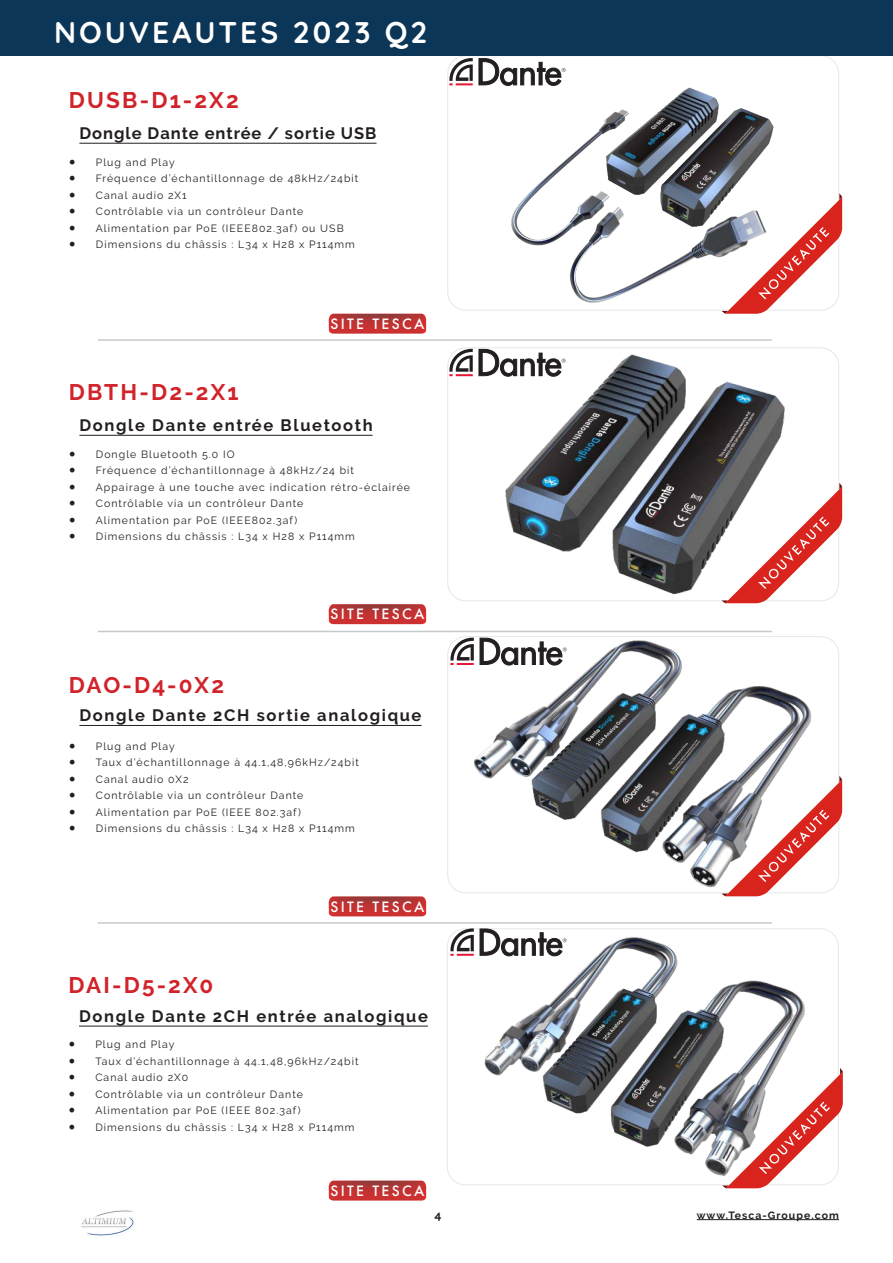
<style>
.page{position:relative;width:893px;height:1263px;background:#fff}
.page>*{position:absolute;margin:0;border:0;box-sizing:border-box;transform-origin:0 0}
.Title_13pt_Black__Al{font:700 30px "Quicksand";letter-spacing:.1em;color:#fff}
.Title_13pt_Black__Al-2{font:700 22.5px "Raleway";letter-spacing:.1em;color:#d1232a}
.Title_13pt_Black__Al-3{font:700 16.5px "Raleway";letter-spacing:.1em;color:#231f20}
.Title_13pt_Black__Al-4{font:700 16.5px "Raleway";letter-spacing:.06em;color:#231f20}
.t1{font:500 15.6px "Futura PT";letter-spacing:.15em;color:#fff}
.t2{font:700 12px "Quicksand";color:#231f20}
.t3{font:10.5px "Raleway";letter-spacing:.1em;color:#231f20}
.t4{font:700 10.5px "Raleway";letter-spacing:.1em;color:#231f20}
.s1{font-family:"Minion Pro";font-size:18px}
</style>
<div class="page">
<hr style="left:98px;top:631px;width:674px;height:1px;background:#c7c8ca">
<hr style="left:98px;top:339px;width:674px;height:2px;background:#c7c8ca">
<hr style="left:98px;top:922px;width:674px;height:2px;background:#c7c8ca">
<hr style="left:697px;top:1219px;width:142px;height:1px;background:#231f20">
<img style="left:81px;top:1210px;width:53px;height:26px">
<img style="left:484px;top:937px;width:321px;height:239px">
<hr style="left:79px;top:1026px;width:349px;height:1px;background:#231f20">
<svg style="left:722px;top:1068px;width:121px;height:120px"></svg>
<img style="left:474px;top:640px;width:338px;height:248px">
<hr style="left:79px;top:725px;width:342px;height:1px;background:#231f20">
<svg style="left:721px;top:776px;width:121px;height:120px"></svg>
<img style="left:505px;top:354px;width:280px;height:241px">
<hr style="left:79px;top:435px;width:294px;height:1px;background:#231f20">
<svg style="left:721px;top:483px;width:121px;height:120px"></svg>
<img style="left:511px;top:68px;width:263px;height:235px">
<hr style="left:79px;top:143px;width:297px;height:1px;background:#231f20">
<svg style="left:721px;top:193px;width:121px;height:121px"></svg>
<div style="left:0;top:0;width:893px;height:56px;background:#0b3658"></div>
<svg style="left:449px;top:58px;width:116px;height:28px"></svg>
<svg style="left:450px;top:638px;width:117px;height:27px"></svg>
<svg style="left:449px;top:349px;width:116px;height:28px"></svg>
<svg style="left:450px;top:928px;width:117px;height:28px"></svg>
<svg style="left:329px;top:314px;width:97px;height:20px;background:#bf3838"></svg>
<svg style="left:329px;top:896px;width:97px;height:20px;background:#bf3838"></svg>
<svg style="left:329px;top:604px;width:97px;height:20px;background:#be3635"></svg>
<svg style="left:329px;top:1180px;width:97px;height:20px;background:#bf3a3a"></svg>
<p class="Title_13pt_Black__Al" style="left:54px;top:9px;width:375px">NOUVEAUTES 2023 Q2</p>
<p class="Title_13pt_Black__Al-2" style="left:69px;top:88px;width:171px">DUSB-D1-2X2</p>
<p class="Title_13pt_Black__Al-4" style="left:79px;top:123px;width:299px">Dongle Dante entrée / sortie USB</p>
<p class="t3" style="left:69px;top:156px;width:108px"><span class="s1">•</span> Plug and Play</p>
<p class="t3" style="left:69px;top:172px;width:291px"><span class="s1">•</span> Fréquence d’échantillonnage de 48kHz/24bit</p>
<p class="t3" style="left:69px;top:189px;width:119px"><span class="s1">•</span> Canal audio 2X1</p>
<p class="t3" style="left:69px;top:205px;width:236px"><span class="s1">•</span> Contrôlable via un contrôleur Dante</p>
<p class="t3" style="left:69px;top:222px;width:276px"><span class="s1">•</span> Alimentation par PoE (IEEE802.3af) ou USB</p>
<p class="t3" style="left:69px;top:238px;width:288px"><span class="s1">•</span> Dimensions du châssis : L34 x H28 x P114mm</p>
<p class="Title_13pt_Black__Al-2" style="left:69px;top:380px;width:171px">DBTH-D2-2X1</p>
<p class="t1" style="left:330px;top:314px;width:95px">SITE TESCA</p>
<p class="Title_13pt_Black__Al-3" style="left:79px;top:416px;width:295px">Dongle Dante entrée Bluetooth</p>
<p class="t3" style="left:69px;top:448px;width:167px"><span class="s1">•</span> Dongle Bluetooth 5.0 IO</p>
<p class="t3" style="left:69px;top:464px;width:287px"><span class="s1">•</span> Fréquence d’échantillonnage à 48kHz/24 bit</p>
<p class="t3" style="left:69px;top:481px;width:343px"><span class="s1">•</span> Appairage à une touche avec indication rétro-éclairée</p>
<p class="t3" style="left:69px;top:497px;width:236px"><span class="s1">•</span> Contrôlable via un contrôleur Dante</p>
<p class="t3" style="left:69px;top:514px;width:230px"><span class="s1">•</span> Alimentation par PoE (IEEE802.3af)</p>
<p class="t3" style="left:69px;top:530px;width:288px"><span class="s1">•</span> Dimensions du châssis : L34 x H28 x P114mm</p>
<p class="Title_13pt_Black__Al-2" style="left:69px;top:672px;width:157px">DAO-D4-0X2</p>
<p class="t1" style="left:330px;top:605px;width:95px">SITE TESCA</p>
<p class="Title_13pt_Black__Al-3" style="left:79px;top:706px;width:344px">Dongle Dante 2CH sortie analogique</p>
<p class="t3" style="left:69px;top:740px;width:108px"><span class="s1">•</span> Plug and Play</p>
<p class="t3" style="left:69px;top:757px;width:292px"><span class="s1">•</span> Taux d’échantillonnage à 44.1,48,96kHz/24bit</p>
<p class="t3" style="left:69px;top:773px;width:121px"><span class="s1">•</span> Canal audio 0X2</p>
<p class="t3" style="left:69px;top:790px;width:236px"><span class="s1">•</span> Contrôlable via un contrôleur Dante</p>
<p class="t3" style="left:69px;top:806px;width:234px"><span class="s1">•</span> Alimentation par PoE (IEEE 802.3af)</p>
<p class="t3" style="left:69px;top:823px;width:288px"><span class="s1">•</span> Dimensions du châssis : L34 x H28 x P114mm</p>
<p class="Title_13pt_Black__Al-2" style="left:68px;top:972px;width:146px">DAI-D5-2X0</p>
<p class="t1" style="left:330px;top:897px;width:95px">SITE TESCA</p>
<p class="Title_13pt_Black__Al-3" style="left:79px;top:1006px;width:350px">Dongle Dante 2CH entrée analogique</p>
<p class="t3" style="left:68px;top:1039px;width:108px"><span class="s1">•</span> Plug and Play</p>
<p class="t3" style="left:68px;top:1055px;width:292px"><span class="s1">•</span> Taux d’échantillonnage à 44.1,48,96kHz/24bit</p>
<p class="t3" style="left:68px;top:1072px;width:121px"><span class="s1">•</span> Canal audio 2X0</p>
<p class="t3" style="left:68px;top:1088px;width:236px"><span class="s1">•</span> Contrôlable via un contrôleur Dante</p>
<p class="t3" style="left:68px;top:1105px;width:234px"><span class="s1">•</span> Alimentation par PoE (IEEE 802.3af)</p>
<p class="t3" style="left:68px;top:1121px;width:288px"><span class="s1">•</span> Dimensions du châssis : L34 x H28 x P114mm</p>
<p class="t1" style="left:330px;top:1181px;width:95px">SITE TESCA</p>
<p class="t2" style="left:434px;top:1207px;width:9px">4</p>
<p class="t4" style="left:697px;top:1209px;width:144px">www.Tesca-Groupe.com</p>
</div>
